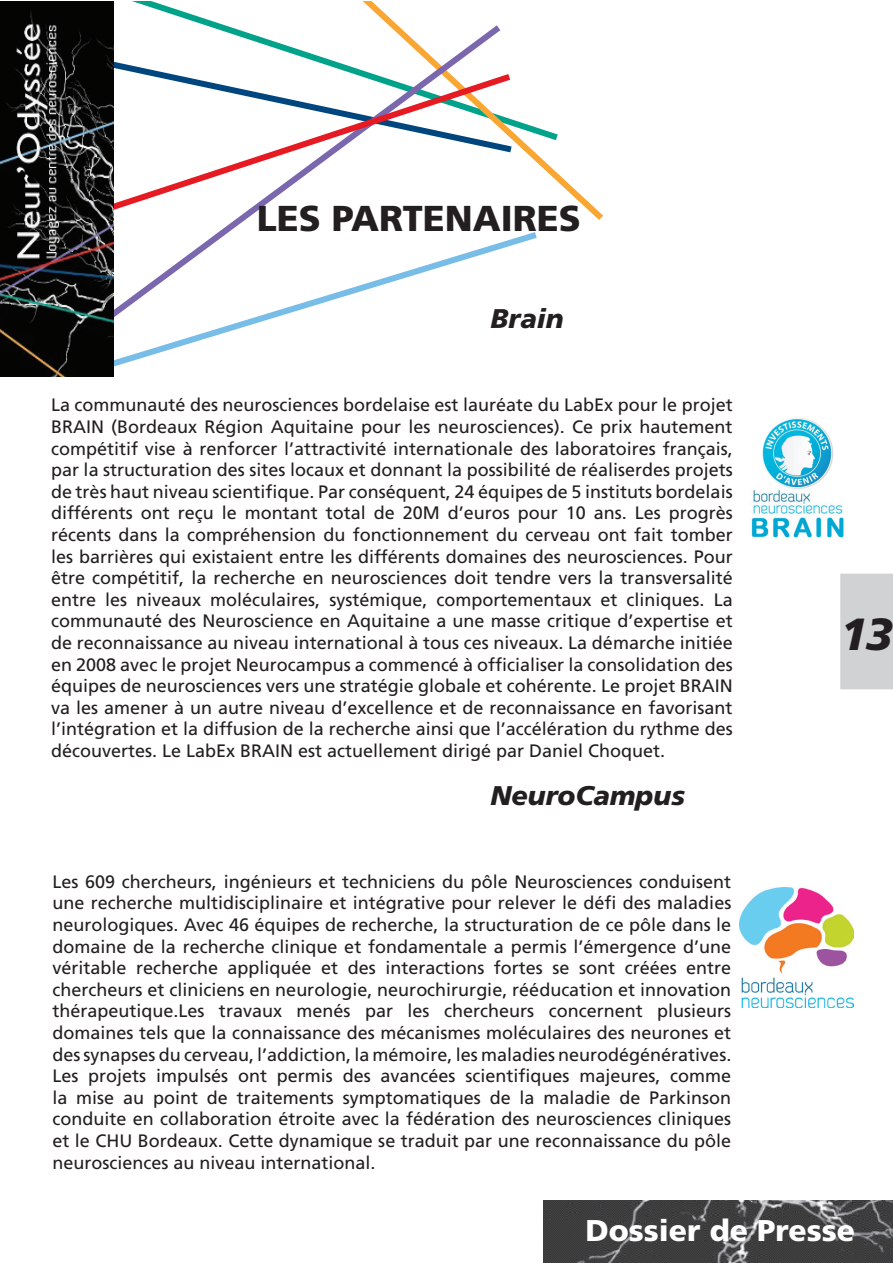
<style>
.page{position:relative;width:893px;height:1263px;background:#fff}
.page>*{position:absolute;margin:0;border:0;box-sizing:border-box;transform-origin:0 0}
.t1{font:italic 900 45px "Frutiger";color:#231f20}
.t2{font:900 36px "Frutiger";color:#231f20}
.t3{font:900 30px "Frutiger";color:#fff}
.t4{font:italic 900 27px "Frutiger";color:#231f20}
.t5{font:18px/21.6px "Frutiger";color:#231f20;text-align:justify}
</style>
<div class="page">
<svg style="left:132px;top:1px;width:72px;height:18px"></svg>
<svg style="left:204px;top:1px;width:399px;height:219px"></svg>
<svg style="left:114px;top:19px;width:393px;height:50px"></svg>
<svg style="left:114px;top:69px;width:403px;height:158px"></svg>
<svg style="left:73px;top:227px;width:464px;height:150px"></svg>
<img style="left:543px;top:1201px;width:349px;height:62px">
<img style="left:0;top:1px;width:114px;height:375px">
<div style="left:840px;top:574px;width:52px;height:115px;background:#d1d2d4;border:2px solid #d1d2d4"></div>
<img style="left:751px;top:418px;width:93px;height:120px">
<img style="left:740px;top:888px;width:113px;height:119px">
<h2 class="t2" style="left:257px;top:196px;width:325px">LES PARTENAIRES</h2>
<h3 class="t4" style="left:490px;top:303px;width:75px">Brain</h3>
<p class="t5" style="left:51px;top:394px;width:683px">La communauté des neurosciences bordelaise est lauréate du LabEx pour le projet BRAIN (Bordeaux Région Aquitaine pour les neurosciences). Ce prix hautement compétitif vise à renforcer l’attractivité internationale des laboratoires français, par la structuration des sites locaux et donnant la possibilité de réaliserdes projets de très haut niveau scientifique. Par conséquent, 24 équipes de 5 instituts bordelais différents ont reçu le montant total de 20M d’euros pour 10 ans. Les progrès récents dans la compréhension du fonctionnement du cerveau ont fait tomber les barrières qui existaient entre les différents domaines des neurosciences. Pour être compétitif, la recherche en neurosciences doit tendre vers la transversalité entre les niveaux moléculaires, systémique, comportementaux et cliniques. La communauté des Neuroscience en Aquitaine a une masse critique d’expertise et de reconnaissance au niveau international à tous ces niveaux. La démarche initiée en 2008 avec le projet Neurocampus a commencé à officialiser la consolidation des équipes de neurosciences vers une stratégie globale et cohérente. Le projet BRAIN va les amener à un autre niveau d’excellence et de reconnaissance en favorisant l’intégration et la diffusion de la recherche ainsi que l’accélération du rythme des découvertes. Le LabEx BRAIN est actuellement dirigé par Daniel Choquet.</p>
<h3 class="t4" style="left:490px;top:779px;width:196px">NeuroCampus</h3>
<p class="t5" style="left:52px;top:870px;width:680px">Les 609 chercheurs, ingénieurs et techniciens du pôle Neurosciences conduisent une recherche multidisciplinaire et intégrative pour relever le défi des maladies neurologiques. Avec 46 équipes de recherche, la structuration de ce pôle dans le domaine de la recherche clinique et fondamentale a permis l’émergence d’une véritable recherche appliquée et des interactions fortes se sont créées entre chercheurs et cliniciens en neurologie, neurochirurgie, rééducation et innovation thérapeutique.Les travaux menés par les chercheurs concernent plusieurs domaines tels que la connaissance des mécanismes moléculaires des neurones et des synapses du cerveau, l’addiction, la mémoire, les maladies neurodégénératives.<br>Les projets impulsés ont permis des avancées scientifiques majeures, comme la mise au point de traitements symptomatiques de la maladie de Parkinson conduite en collaboration étroite avec la fédération des neurosciences cliniques et le CHU Bordeaux. Cette dynamique se traduit par une reconnaissance du pôle neurosciences au niveau international.</p>
<h1 class="t1" style="left:840px;top:608px;width:54px">13</h1>
<h3 class="t3" style="left:585px;top:1212px;width:271px">Dossier de Presse</h3>
</div>
